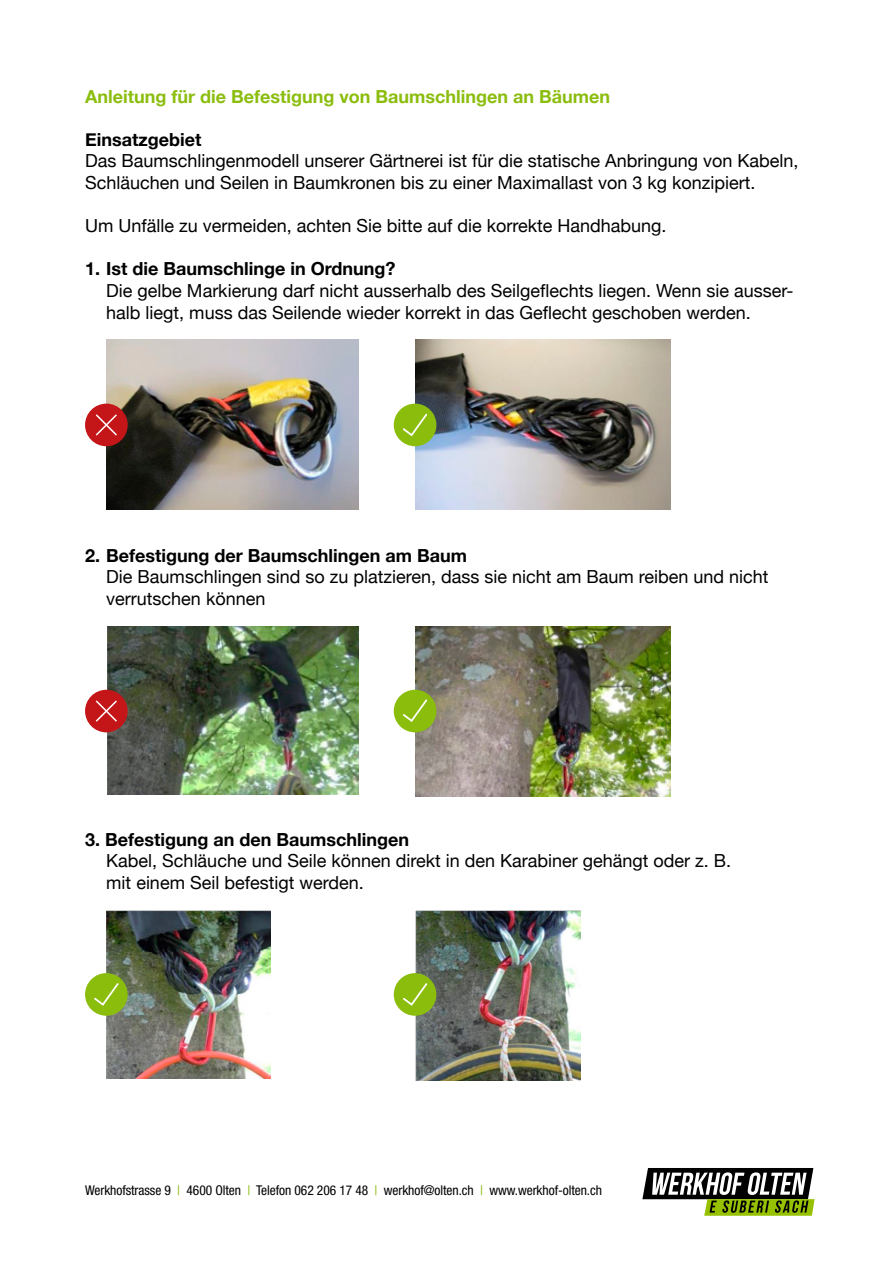
<style>
.page{position:relative;width:893px;height:1263px;background:#fff}
.page>*{position:absolute;margin:0;border:0;box-sizing:border-box;transform-origin:0 0}
.t1{font:18px/21.6px "Helvetica Neue";color:#000}
.t2{font:700 18px "Helvetica Neue";color:#000}
.t3{font:700 18px "Helvetica Neue";color:#8bbd0d}
.t4{font:condensed 13.5px "Helvetica Neue LT Std";letter-spacing:-.005em;color:#000}
.s1{color:#8bbd0d}
</style>
<div class="page">
<svg style="left:642px;top:1168px;width:173px;height:48px"></svg>
<img style="left:106px;top:340px;width:253px;height:170px">
<img style="left:415px;top:340px;width:255px;height:170px">
<img style="left:106px;top:626px;width:253px;height:168px">
<img style="left:106px;top:910px;width:164px;height:168px">
<img style="left:415px;top:626px;width:255px;height:170px">
<img style="left:415px;top:910px;width:166px;height:170px">
<div style="left:85px;top:404px;width:43px;height:42px;background:#c41619;border-radius:50%"></div>
<div style="left:85px;top:690px;width:43px;height:42px;background:#c41619;border-radius:50%"></div>
<svg style="left:85px;top:973px;width:43px;height:43px"></svg>
<div style="left:394px;top:404px;width:42px;height:42px;background:#8bbd0d;border-radius:50%"></div>
<div style="left:394px;top:690px;width:42px;height:42px;background:#8bbd0d;border-radius:50%"></div>
<svg style="left:394px;top:973px;width:42px;height:43px"></svg>
<svg style="left:95px;top:700px;width:22px;height:22px"></svg>
<svg style="left:95px;top:414px;width:22px;height:22px"></svg>
<svg style="left:395px;top:691px;width:40px;height:39px"></svg>
<svg style="left:395px;top:406px;width:40px;height:38px"></svg>
<svg style="left:395px;top:975px;width:40px;height:39px;background:#95be2c"></svg>
<svg style="left:86px;top:975px;width:41px;height:39px;background:#95bf2e"></svg>
<p class="t3" style="left:85px;top:82px;width:526px">Anleitung für die Befestigung von Baumschlingen an Bäumen</p>
<p class="t2" style="left:85px;top:125px;width:118px">Einsatzgebiet</p>
<p class="t1" style="left:85px;top:151px;width:715px">Das Baumschlingenmodell unserer Gärtnerei ist für die statische Anbringung von Kabeln,<br>Schläuchen und Seilen in Baumkronen bis zu einer Maximallast von 3 kg konzipiert.</p>
<p class="t1" style="left:85px;top:216px;width:583px">Um Unfälle zu vermeiden, achten Sie bitte auf die korrekte Handhabung.</p>
<p class="t2" style="left:85px;top:255px;width:312px">1. Ist die Baumschlinge in Ordnung?</p>
<p class="t1" style="left:106px;top:281px;width:689px">Die gelbe Markierung darf nicht ausserhalb des Seilgeflechts liegen. Wenn sie ausser&shy;halb liegt, muss das Seilende wieder korrekt in das Geflecht geschoben werden.</p>
<p class="t2" style="left:85px;top:541px;width:384px">2. Befestigung der Baumschlingen am Baum</p>
<p class="t1" style="left:106px;top:567px;width:664px">Die Baumschlingen sind so zu platzieren, dass sie nicht am Baum reiben und nicht verrutschen können</p>
<p class="t2" style="left:85px;top:825px;width:325px">3. Befestigung an den Baumschlingen</p>
<p class="t1" style="left:106px;top:851px;width:626px">Kabel, Schläuche und Seile können direkt in den Karabiner gehängt oder z. B. mit einem Seil befestigt werden.</p>
<p class="t4" style="left:85px;top:1182px;width:518px">Werkhofstrasse 9 <span class="s1">|</span> 4600 Olten <span class="s1">|</span> Telefon 062 206 17 48 <span class="s1">|</span> werkhof@olten.ch <span class="s1">|</span> www.werkhof-olten.ch</p>
</div>
